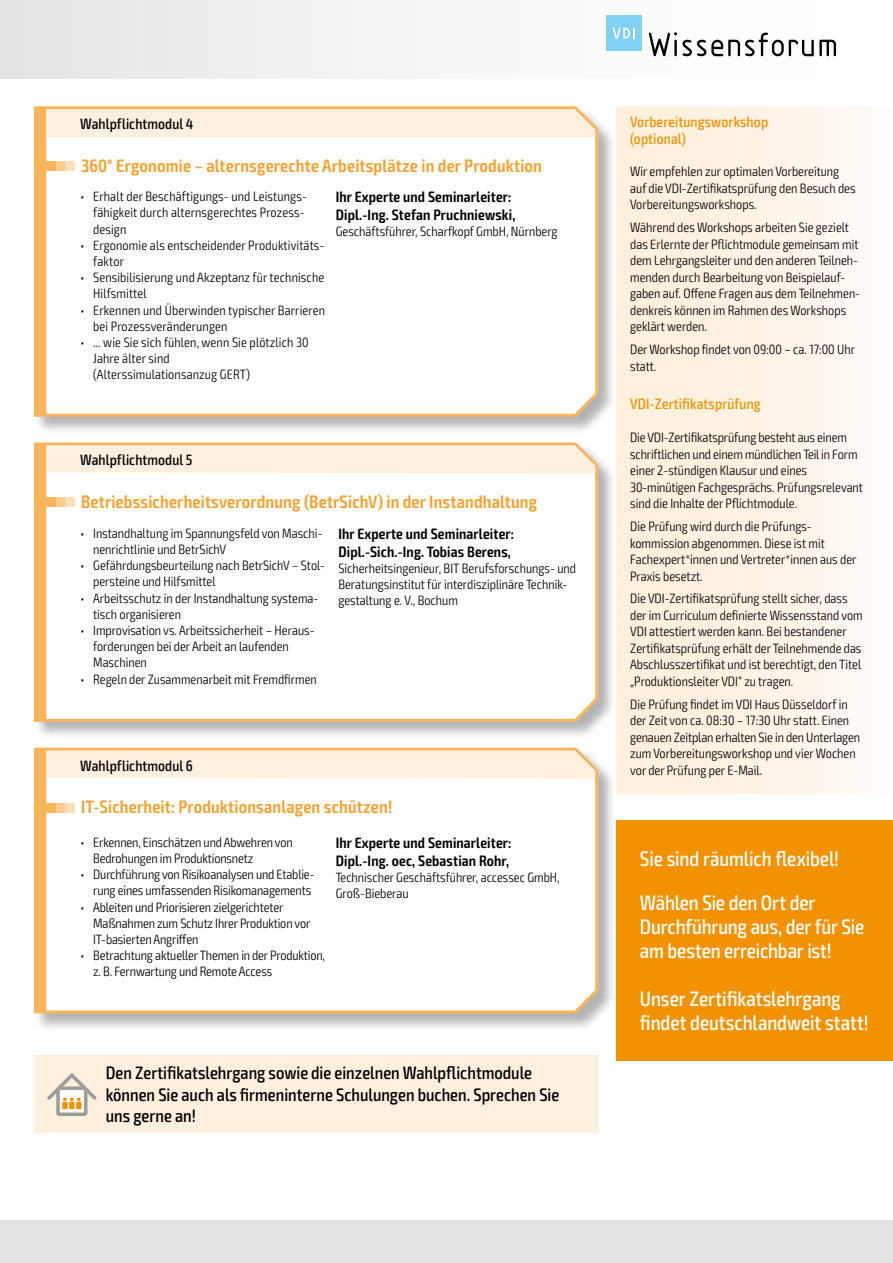
<style>
.page{position:relative;width:893px;height:1263px;background:#fff}
.page>*{position:absolute;margin:0;border:0;box-sizing:border-box;transform-origin:0 0}
.t1{font:500 condensed 21px/24px "Exo 2";letter-spacing:-.005em;color:#fff}
.t2{font:600 condensed 18px "Exo 2";letter-spacing:.01em;color:#f6a333}
.t3{font:500 condensed 18px/21.6px "Exo 2";color:#000}
.t4{font:600 condensed 15px/18px "Exo 2";letter-spacing:.01em;color:#000}
.t5{font:500 condensed 15px/16.5px "Exo 2";letter-spacing:.01em;color:#f39200}
.t6{font:500 condensed 15px "Exo 2";letter-spacing:.005em;color:#000}
.t7{font:300 condensed 13.5px/16.5px "Exo 2";color:#000}
</style>
<div class="page">
<div style="left:0;top:1220px;width:893px;height:43px;background:#e3e3e3"></div>
<div style="left:617px;top:106px;width:276px;height:687px;background:linear-gradient(to right,#ffeed9,#fffbf7)"></div>
<div style="left:1px;top:0;width:892px;height:79px;background:linear-gradient(to right,#e7e7e7,#fff)"></div>
<div style="left:0;top:0;width:23px;height:79px;background:#e3e3e3"></div>
<div style="left:34px;top:1055px;width:564px;height:78px;background:#fef0de"></div>
<div style="left:34px;top:106px;width:582px;height:329px;background:#000;opacity:.3"></div>
<svg style="left:34px;top:106px;width:566px;height:312px;background:#e7ba7f"></svg>
<svg style="left:36px;top:108px;width:559px;height:307px"></svg>
<div style="left:50px;top:162px;width:25px;height:9px;background:#fee0bc"></div>
<div style="left:48px;top:162px;width:17px;height:9px;background:#fccb8e"></div>
<div style="left:45px;top:162px;width:10px;height:9px;background:#f9b55c"></div>
<div style="left:34px;top:442px;width:582px;height:298px;background:#000;opacity:.3"></div>
<svg style="left:34px;top:442px;width:566px;height:281px;background:#e8bc82"></svg>
<svg style="left:36px;top:444px;width:559px;height:276px"></svg>
<div style="left:50px;top:498px;width:25px;height:9px;background:#fee0bc"></div>
<div style="left:48px;top:498px;width:17px;height:9px;background:#fccb8e"></div>
<div style="left:45px;top:498px;width:10px;height:9px;background:#f9b55c"></div>
<div style="left:34px;top:748px;width:582px;height:284px;background:#000;opacity:.3"></div>
<svg style="left:34px;top:747px;width:566px;height:268px;background:#e5bd8a"></svg>
<svg style="left:36px;top:749px;width:559px;height:263px"></svg>
<div style="left:50px;top:803px;width:25px;height:9px;background:#fee0bc"></div>
<div style="left:48px;top:803px;width:17px;height:9px;background:#fccb8e"></div>
<div style="left:45px;top:803px;width:10px;height:9px;background:#f9b55c"></div>
<div style="left:617px;top:820px;width:276px;height:241px;background:#f39200"></div>
<svg style="left:649px;top:32px;width:187px;height:24px"></svg>
<div style="left:606px;top:15px;width:36px;height:36px;background:#83d0f5"></div>
<svg style="left:613px;top:28px;width:21px;height:11px"></svg>
<svg style="left:58px;top:1088px;width:28px;height:26px"></svg>
<div style="left:56px;top:1086px;width:32px;height:30px;border:4px solid #9d9d9c;border-radius:2px"></div>
<div style="left:62px;top:1102px;width:6px;height:7px;background:#f39200"></div>
<div style="left:69px;top:1102px;width:6px;height:7px;background:#f39200"></div>
<svg style="left:47px;top:1073px;width:50px;height:30px"></svg>
<div style="left:76px;top:1102px;width:6px;height:7px;background:#f39200"></div>
<p class="t6" style="left:80px;top:115px;width:115px">Wahlpflichtmodul 4</p>
<h2 class="t2" style="left:81px;top:155px;width:462px">360° Ergonomie – alternsgerechte Arbeitsplätze in der Produktion</h2>
<p class="t7" style="left:93px;top:189px;width:215px;text-indent:-13px">• Erhalt der Beschäftigungs- und Leistungs&shy;fähigkeit durch alternsgerechtes Prozess&shy;design</p>
<p class="t7" style="left:93px;top:237px;width:233px;text-indent:-13px">• Ergonomie als entscheidender Produktivitäts&shy;faktor</p>
<p class="t7" style="left:93px;top:270px;width:233px;text-indent:-13px">• Sensibilisierung und Akzeptanz für technische<br>Hilfsmittel</p>
<p class="t7" style="left:93px;top:302px;width:233px;text-indent:-13px">• Erkennen und Überwinden typischer Barrieren bei Prozessveränderungen</p>
<p class="t7" style="left:93px;top:334px;width:217px;text-indent:-13px">• ... wie Sie sich fühlen, wenn Sie plötzlich 30<br>Jahre älter sind<br>(Alterssimulationsanzug GERT)</p>
<p class="t4" style="left:336px;top:188px;width:181px">Ihr Experte und Seminarleiter:<br>Dipl.-Ing. Stefan Pruchniewski,</p>
<p class="t7" style="left:336px;top:224px;width:223px">Geschäftsführer, Scharfkopf GmbH, Nürnberg</p>
<p class="t6" style="left:80px;top:451px;width:114px">Wahlpflichtmodul 5</p>
<h2 class="t2" style="left:81px;top:491px;width:458px">Betriebssicherheitsverordnung (BetrSichV) in der Instandhaltung</h2>
<p class="t7" style="left:93px;top:525px;width:231px;text-indent:-13px">• Instandhaltung im Spannungsfeld von Maschi&shy;nenrichtlinie und BetrSichV</p>
<p class="t7" style="left:93px;top:558px;width:233px;text-indent:-13px">• Gefährdungsbeurteilung nach BetrSichV – Stol&shy;persteine und Hilfsmittel</p>
<p class="t7" style="left:93px;top:590px;width:227px;text-indent:-13px">• Arbeitsschutz in der Instandhaltung systema&shy;tisch organisieren</p>
<p class="t7" style="left:93px;top:622px;width:223px;text-indent:-13px">• Improvisation vs. Arbeitssicherheit – Heraus&shy;forderungen bei der Arbeit an laufenden<br>Maschinen</p>
<p class="t7" style="left:80px;top:671px;width:238px">• Regeln der Zusammenarbeit mit Fremdfirmen</p>
<p class="t4" style="left:338px;top:525px;width:177px">Ihr Experte und Seminarleiter:<br>Dipl.-Sich.-Ing. Tobias Berens,</p>
<p class="t7" style="left:338px;top:560px;width:239px">Sicherheitsingenieur, BIT Berufsforschungs- und<br>Beratungsinstitut für interdisziplinäre Technik&shy;gestaltung e. V., Bochum</p>
<p class="t6" style="left:80px;top:756px;width:114px">Wahlpflichtmodul 6</p>
<h2 class="t2" style="left:81px;top:796px;width:313px">IT-Sicherheit: Produktionsanlagen schützen!</h2>
<p class="t7" style="left:93px;top:834px;width:201px;text-indent:-13px">• Erkennen, Einschätzen und Abwehren von<br>Bedrohungen im Produktionsnetz</p>
<p class="t7" style="left:80px;top:867px;width:236px;text-align:right">• Durchführung von Risikoanalysen und Etablie&shy;rung eines umfassenden Risikomanagements</p>
<p class="t7" style="left:93px;top:899px;width:219px;text-indent:-13px">• Ableiten und Priorisieren zielgerichteter<br>Maßnahmen zum Schutz Ihrer Produktion vor<br>IT-basierten Angriffen</p>
<p class="t7" style="left:93px;top:948px;width:233px;text-indent:-13px">• Betrachtung aktueller Themen in der Produktion, z. B. Fernwartung und Remote Access</p>
<p class="t4" style="left:336px;top:834px;width:177px">Ihr Experte und Seminarleiter:<br>Dipl.-Ing. oec, Sebastian Rohr,</p>
<p class="t7" style="left:336px;top:869px;width:225px">Technischer Geschäftsführer, accessec GmbH,<br>Groß-Bieberau</p>
<h2 class="t3" style="left:106px;top:1062px;width:455px">Den Zertifikatslehrgang sowie die einzelnen Wahlpflichtmodule können Sie auch als firmeninterne Schulungen buchen. Sprechen Sie uns gerne an!</h2>
<p class="t5" style="left:630px;top:114px;width:139px">Vorbereitungsworkshop (optional)</p>
<p class="t7" style="left:630px;top:164px;width:227px">Wir empfehlen zur optimalen Vorbereitung auf die VDI-Zertifikatsprüfung den Besuch des<br>Vorbereitungsworkshops.</p>
<p class="t7" style="left:630px;top:220px;width:231px">Während des Workshops arbeiten Sie gezielt das Erlernte der Pflichtmodule gemeinsam mit dem Lehrgangsleiter und den anderen Teilneh&shy;menden durch Bearbeitung von Beispielauf&shy;gaben auf. Offene Fragen aus dem Teilnehmen&shy;denkreis können im Rahmen des Workshops geklärt werden.</p>
<p class="t7" style="left:630px;top:341px;width:226px">Der Workshop findet von 09:00 – ca. 17:00 Uhr statt.</p>
<p class="t5" style="left:630px;top:395px;width:132px">VDI-Zertifikatsprüfung</p>
<p class="t7" style="left:630px;top:429px;width:234px">Die VDI-Zertifikatsprüfung besteht aus einem schriftlichen und einem mündlichen Teil in Form einer 2-stündigen Klausur und eines 30-minütigen Fachgesprächs. Prüfungsrelevant sind die Inhalte der Pflichtmodule.</p>
<p class="t7" style="left:630px;top:518px;width:228px">Die Prüfung wird durch die Prüfungs&shy;kommission abgenommen. Diese ist mit Fachexpert*innen und Vertreter*innen aus der Praxis besetzt.</p>
<p class="t7" style="left:630px;top:591px;width:234px">Die VDI-Zertifikatsprüfung stellt sicher, dass der im Curriculum definierte Wissensstand vom VDI attestiert werden kann. Bei bestandener Zertifikatsprüfung erhält der Teilnehmende das Abschlusszertifikat und ist berechtigt, den Titel „Produktionsleiter VDI“ zu tragen.</p>
<p class="t7" style="left:630px;top:696px;width:231px">Die Prüfung findet im VDI Haus Düsseldorf in der Zeit von ca. 08:30 – 17:30 Uhr statt. Einen genauen Zeitplan erhalten Sie in den Unterlagen zum Vorbereitungsworkshop und vier Wochen vor der Prüfung per E-Mail.</p>
<h1 class="t1" style="left:640px;top:836px;width:201px;line-height:44.7px">Sie sind räumlich flexibel!<br>Wählen Sie den Ort der</h1>
<h1 class="t1" style="left:640px;top:915px;width:226px">Durchführung aus, der für Sie am besten erreichbar ist!</h1>
<h1 class="t1" style="left:640px;top:987px;width:230px">Unser Zertifikatslehrgang findet deutschlandweit statt!</h1>
</div>
